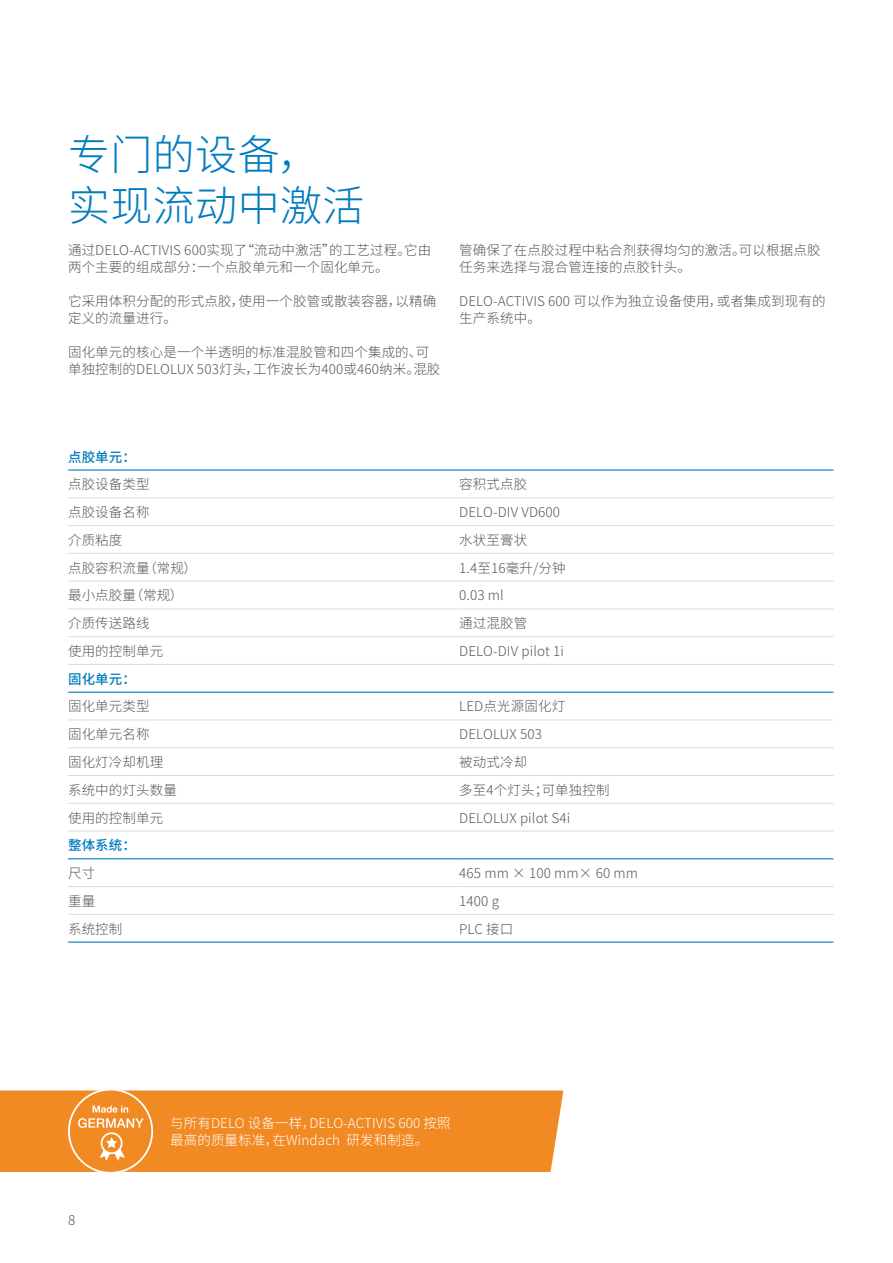
<style>
.page{position:relative;width:893px;height:1263px;background:#fff}
.page>*{position:absolute;margin:0;border:0;box-sizing:border-box;transform-origin:0 0}
.t1{font:300 42px/51px "Noto Sans CJ Ksc";letter-spacing:.01em;color:#007bc0}
.t2{font:300 13.5px/17px "Noto Sans CJ Ksc";letter-spacing:.01em;color:#565656}
.t3{font:300 13.5px/16.5px "Noto Sans CJ Ksc";letter-spacing:.01em;color:#fff}
.t4{font:500 13.5px "Noto Sans CJ Ksc";letter-spacing:.01em;color:#007bc0}
</style>
<div class="page">
<div style="left:0;top:1090px;width:564px;height:82px;background:#f28a24"></div>
<div style="left:69px;top:1089px;width:83px;height:84px;background:#f28a24;border-radius:50%"></div>
<svg style="left:78px;top:1105px;width:66px;height:56px"></svg>
<div style="left:68px;top:1089px;width:85px;height:85px;border:2px solid #fff;border-radius:50%"></div>
<hr style="left:68px;top:497px;width:391px;height:1px;background:#dadada">
<hr style="left:459px;top:497px;width:374px;height:1px;background:#dadada">
<hr style="left:68px;top:525px;width:391px;height:1px;background:#dadada">
<hr style="left:459px;top:525px;width:374px;height:1px;background:#dadada">
<hr style="left:68px;top:553px;width:391px;height:1px;background:#dadada">
<hr style="left:459px;top:553px;width:374px;height:1px;background:#dadada">
<hr style="left:68px;top:581px;width:391px;height:1px;background:#dadada">
<hr style="left:459px;top:581px;width:374px;height:1px;background:#dadada">
<hr style="left:68px;top:608px;width:391px;height:1px;background:#dadada">
<hr style="left:459px;top:608px;width:374px;height:1px;background:#dadada">
<hr style="left:68px;top:636px;width:391px;height:1px;background:#dadada">
<hr style="left:459px;top:636px;width:374px;height:1px;background:#dadada">
<hr style="left:68px;top:664px;width:391px;height:1px;background:#dadada">
<hr style="left:459px;top:664px;width:374px;height:1px;background:#dadada">
<hr style="left:68px;top:720px;width:391px;height:1px;background:#dadada">
<hr style="left:459px;top:720px;width:374px;height:1px;background:#dadada">
<hr style="left:68px;top:747px;width:391px;height:1px;background:#dadada">
<hr style="left:459px;top:747px;width:374px;height:1px;background:#dadada">
<hr style="left:68px;top:775px;width:391px;height:1px;background:#dadada">
<hr style="left:459px;top:775px;width:374px;height:1px;background:#dadada">
<hr style="left:68px;top:803px;width:391px;height:1px;background:#dadada">
<hr style="left:459px;top:803px;width:374px;height:1px;background:#dadada">
<hr style="left:68px;top:831px;width:391px;height:1px;background:#dadada">
<hr style="left:459px;top:831px;width:374px;height:1px;background:#dadada">
<hr style="left:68px;top:886px;width:391px;height:1px;background:#dadada">
<hr style="left:459px;top:886px;width:374px;height:1px;background:#dadada">
<hr style="left:68px;top:469px;width:391px;height:2px;background:#007bc0">
<hr style="left:459px;top:469px;width:374px;height:2px;background:#007bc0">
<hr style="left:68px;top:692px;width:391px;height:1px;background:#007bc0">
<hr style="left:459px;top:692px;width:374px;height:1px;background:#007bc0">
<hr style="left:68px;top:858px;width:391px;height:1px;background:#007bc0">
<hr style="left:459px;top:858px;width:374px;height:1px;background:#007bc0">
<hr style="left:68px;top:941px;width:391px;height:2px;background:#007bc0">
<hr style="left:459px;top:941px;width:374px;height:2px;background:#007bc0">
<hr style="left:68px;top:914px;width:391px;height:1px;background:#dadada">
<hr style="left:459px;top:914px;width:374px;height:1px;background:#dadada">
<h1 class="t1" style="left:68px;top:130px;width:298px">专门的设备，实现流动中激活</h1>
<p class="t2" style="left:68px;top:242px;width:365px">通过DELO-ACTIVIS 600实现了“流动中激活”的工艺过程。它由两个主要的组成部分：一个点胶单元和一个固化单元。</p>
<p class="t2" style="left:68px;top:293px;width:370px">它采用体积分配的形式点胶，使用一个胶管或散装容器，以精确定义的流量进行。</p>
<p class="t2" style="left:68px;top:344px;width:374px">固化单元的核心是一个半透明的标准混胶管和四个集成的、可单独控制的DELOLUX 503灯头，工作波长为400或460纳米。混胶</p>
<p class="t2" style="left:459px;top:242px;width:363px">管确保了在点胶过程中粘合剂获得均匀的激活。可以根据点胶任务来选择与混合管连接的点胶针头。</p>
<p class="t2" style="left:459px;top:293px;width:368px">DELO-ACTIVIS 600 可以作为独立设备使用，或者集成到现有的生产系统中。</p>
<p class="t4" style="left:68px;top:449px;width:70px">点胶单元：</p>
<p class="t2" style="left:68px;top:476px;width:83px">点胶设备类型</p>
<p class="t2" style="left:459px;top:476px;width:70px">容积式点胶</p>
<p class="t2" style="left:68px;top:504px;width:83px">点胶设备名称</p>
<p class="t2" style="left:459px;top:504px;width:102px">DELO-DIV VD600</p>
<p class="t2" style="left:68px;top:532px;width:56px">介质粘度</p>
<p class="t2" style="left:459px;top:532px;width:70px">水状至膏状</p>
<p class="t2" style="left:68px;top:559px;width:130px">点胶容积流量（常规）</p>
<p class="t2" style="left:459px;top:559px;width:108px">1.4至16毫升/分钟</p>
<p class="t2" style="left:68px;top:587px;width:117px">最小点胶量（常规）</p>
<p class="t2" style="left:459px;top:587px;width:46px">0.03 ml</p>
<p class="t2" style="left:68px;top:615px;width:83px">介质传送路线</p>
<p class="t2" style="left:459px;top:615px;width:70px">通过混胶管</p>
<p class="t2" style="left:68px;top:643px;width:97px">使用的控制单元</p>
<p class="t2" style="left:459px;top:643px;width:106px">DELO-DIV pilot 1i</p>
<p class="t4" style="left:68px;top:671px;width:70px">固化单元：</p>
<p class="t2" style="left:68px;top:698px;width:83px">固化单元类型</p>
<p class="t2" style="left:459px;top:698px;width:107px">LED点光源固化灯</p>
<p class="t2" style="left:68px;top:726px;width:83px">固化单元名称</p>
<p class="t2" style="left:459px;top:726px;width:84px">DELOLUX 503</p>
<p class="t2" style="left:68px;top:754px;width:97px">固化灯冷却机理</p>
<p class="t2" style="left:459px;top:754px;width:70px">被动式冷却</p>
<p class="t2" style="left:68px;top:782px;width:110px">系统中的灯头数量</p>
<p class="t2" style="left:459px;top:782px;width:152px">多至4个灯头；可单独控制</p>
<p class="t2" style="left:68px;top:809px;width:97px">使用的控制单元</p>
<p class="t2" style="left:459px;top:809px;width:113px">DELOLUX pilot S4i</p>
<p class="t4" style="left:68px;top:838px;width:70px">整体系统：</p>
<p class="t2" style="left:68px;top:865px;width:29px">尺寸</p>
<p class="t2" style="left:459px;top:865px;width:180px">465 mm × 100 mm× 60 mm</p>
<p class="t2" style="left:68px;top:893px;width:29px">重量</p>
<p class="t2" style="left:459px;top:893px;width:41px">1400 g</p>
<p class="t2" style="left:68px;top:920px;width:56px">系统控制</p>
<p class="t2" style="left:459px;top:920px;width:56px">PLC 接口</p>
<p class="t2" style="left:68px;top:1211px;width:9px">8</p>
<p class="t3" style="left:170px;top:1115px;width:282px">与所有DELO 设备一样，DELO-ACTIVIS 600 按照最高的质量标准，在Windach 研发和制造。</p>
</div>
